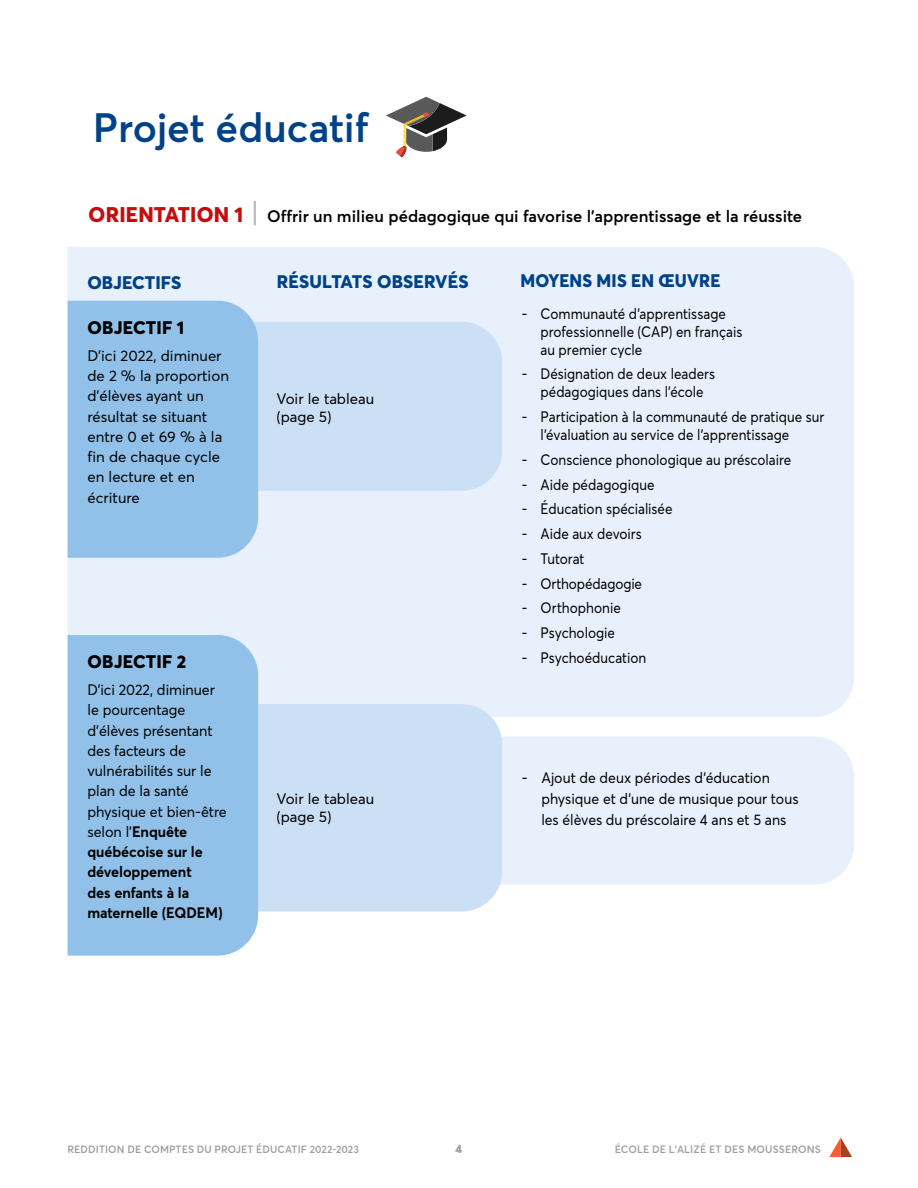
<style>
.page{position:relative;width:918px;height:1188px;background:#fff}
.page>*{position:absolute;margin:0;border:0;box-sizing:border-box;transform-origin:0 0}
.t1{font:600 40.5px "Averta";color:#004289}
.t2{font:800 18px "Averta";letter-spacing:.01em;color:#004289}
.t3{font:800 18px "Averta";letter-spacing:.01em;color:#000}
.t4{font:800 18px "Averta";letter-spacing:.01em;color:#004289;scale:.96 1}
.t5{font:600 16.5px "Averta";color:#000}
.t6{font:15px/18px "Averta";color:#000;scale:.9 1}
.t7{font:15px/20.2px "Averta";color:#000;scale:.96 1}
.t8{font:15px/20.2px "Averta";color:#000}
.t9{font:15px/21px "Averta";color:#000;scale:.94 1}
.t10{font:900 12px "Averta";color:#9f9f9f}
.t11{font:600 10.5px "Averta";letter-spacing:.01em;color:#9f9f9f}
.s1{font-weight:800;font-size:21px;color:#c40d0e}
.s2{font-weight:400;font-size:28.5px;color:#b5b4b4}
.s3{font-weight:700}
</style>
<div class="page">
<div style="left:10px;top:247px;width:844px;height:470px;background:#e7f0fb;border-radius:40px"></div>
<div style="left:68px;top:737px;width:786px;height:148px;background:#e7f0fb;border-radius:40px"></div>
<div style="left:258px;top:322px;width:244px;height:169px;background:#cbdff5"></div>
<div style="left:258px;top:704px;width:244px;height:207px;background:#cbdff5"></div>
<div style="left:67px;top:301px;width:191px;height:257px;background:#91c1e9"></div>
<div style="left:67px;top:635px;width:191px;height:321px;background:#91c1e9"></div>
<div style="left:10px;top:247px;width:57px;height:470px;background:#fff"></div>
<svg style="left:386px;top:97px;width:81px;height:61px"></svg>
<svg style="left:829px;top:1137px;width:23px;height:20px"></svg>
<h1 class="t1" style="left:93px;top:102px;width:278px">Projet éducatif</h1>
<p class="t5" style="left:89px;top:206px;width:715px"><span class="s1">ORIENTATION 1</span> <span class="s2">|</span> Offrir un milieu pédagogique qui favorise l’apprentissage et la réussite</p>
<p class="t2" style="left:87px;top:271px;width:95px">OBJECTIFS</p>
<p class="t3" style="left:88px;top:316px;width:98px">OBJECTIF 1</p>
<p class="t8" style="left:87px;top:345px;width:143px">D’ici 2022, diminuer de 2 % la proportion d’élèves ayant un résultat se situant entre 0 et 69 % à la fin de chaque cycle en lecture et en écriture</p>
<p class="t2" style="left:277px;top:270px;width:193px">RÉSULTATS OBSERVÉS</p>
<p class="t8" style="left:277px;top:390px;width:99px;line-height:18px">Voir le tableau (page 5)</p>
<p class="t3" style="left:88px;top:650px;width:100px">OBJECTIF 2</p>
<p class="t7" style="left:87px;top:680px;width:147px">D’ici 2022, diminuer le pourcentage d’élèves présentant des facteurs de vulnérabilités sur le plan de la santé physique et bien-être selon l’<span class="s3">Enquête québécoise sur le développement<br>des enfants à la maternelle (EQDEM)</span></p>
<p class="t8" style="left:277px;top:790px;width:99px;line-height:18px">Voir le tableau (page 5)</p>
<p class="t4" style="left:520px;top:269px;width:210px">MOYENS MIS EN ŒUVRE</p>
<p class="t6" style="left:541px;top:304px;width:226px;text-indent:-19px">- Communauté d’apprentissage professionnelle (CAP) en français au premier cycle</p>
<p class="t6" style="left:522px;top:365px;width:216px;text-align:center">- Désignation de deux leaders pédagogiques dans l’école</p>
<p class="t6" style="left:541px;top:408px;width:317px;text-indent:-19px">- Participation à la communauté de pratique sur l’évaluation au service de l’apprentissage</p>
<p class="t6" style="left:522px;top:450px;width:301px">- Conscience phonologique au préscolaire</p>
<p class="t6" style="left:522px;top:475px;width:149px">- Aide pédagogique</p>
<p class="t6" style="left:522px;top:500px;width:169px">- Éducation spécialisée</p>
<p class="t6" style="left:522px;top:525px;width:135px">- Aide aux devoirs</p>
<p class="t6" style="left:522px;top:549px;width:71px">- Tutorat</p>
<p class="t6" style="left:522px;top:574px;width:135px">- Orthopédagogie</p>
<p class="t6" style="left:522px;top:599px;width:112px">- Orthophonie</p>
<p class="t6" style="left:522px;top:624px;width:105px">- Psychologie</p>
<p class="t6" style="left:522px;top:648px;width:140px">- Psychoéducation</p>
<p class="t9" style="left:541px;top:767px;width:275px;text-indent:-20px">- Ajout de deux périodes d’éducation physique et d’une de musique pour tous les élèves du préscolaire 4 ans et 5 ans</p>
<p class="t11" style="left:68px;top:1143px;width:293px">REDDITION DE COMPTES DU PROJET ÉDUCATIF 2022-2023</p>
<p class="t10" style="left:455px;top:1141px;width:8px">4</p>
<p class="t11" style="left:615px;top:1142px;width:207px">ÉCOLE DE L’ALIZÉ ET DES MOUSSERONS</p>
</div>
